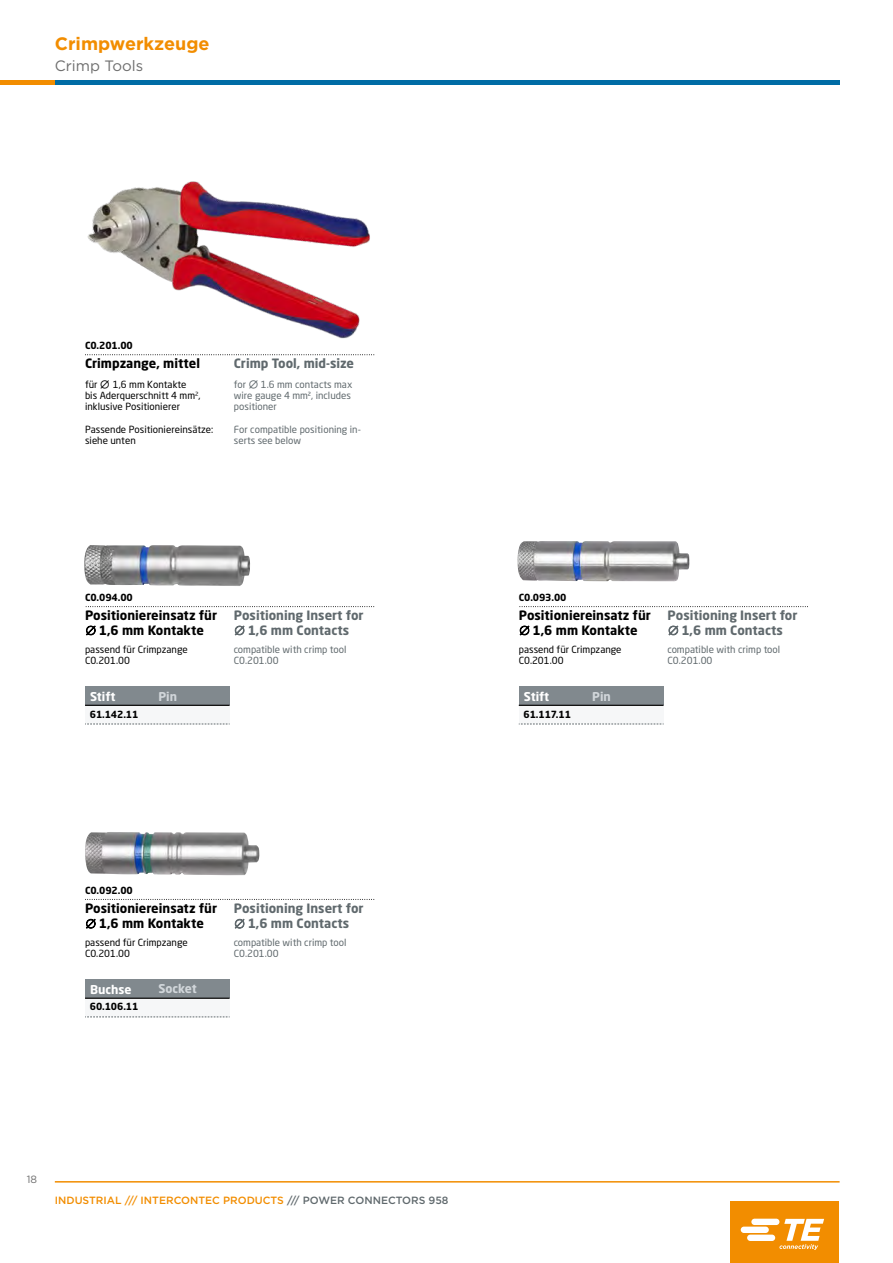
<style>
.page{position:relative;width:893px;height:1263px;background:#fff}
.page>*{position:absolute;margin:0;border:0;box-sizing:border-box;transform-origin:0 0}
.t1{font:700 18px "Gotham";color:#f28d00}
.t2{font:15px "Gotham";color:#6e6e6e}
.t3{font:700 12.75px/15px "Neo Sans Pro";color:#000}
.t4{font:700 12.75px/15px "Neo Sans Pro";color:#60696d}
.t5{font:700 12px "Neo Sans Pro";color:#fff}
.t6{font:700 12px "Neo Sans Pro";color:#d1d6da}
.t7{font:500 10.5px "Gotham";color:#f28d00}
.t8{font:10.5px "Gotham";color:#6e6e6e}
.t9{font:9.75px/11.4px "Neo Sans Pro";color:#60696d}
.t10{font:9.75px/11.4px "Neo Sans Pro";color:#000}
.t11{font:700 9.75px "Neo Sans Pro";letter-spacing:-.01em;color:#000}
.s1{font-family:"Math Technical P04"}
.s2{font-family:"Math Technical P04";font-weight:400;font-size:10.5px}
.s3{color:#60696d}
</style>
<div class="page">
<svg style="left:86px;top:606px;width:288px;height:1px"></svg>
<svg style="left:85px;top:899px;width:289px;height:1px"></svg>
<svg style="left:519px;top:606px;width:289px;height:1px"></svg>
<svg style="left:85px;top:354px;width:289px;height:1px"></svg>
<img style="left:84px;top:545px;width:166px;height:41px">
<img style="left:85px;top:832px;width:175px;height:43px">
<img style="left:517px;top:541px;width:173px;height:40px">
<img style="left:87px;top:181px;width:283px;height:158px">
<hr style="left:55px;top:1181px;width:785px;height:1px;background:#f28d00">
<div style="left:730px;top:1201px;width:108px;height:62px;background:#f28d00"></div>
<svg style="left:741px;top:1219px;width:83px;height:31px"></svg>
<div style="left:46px;top:80px;width:794px;height:5px;background:#006ca5"></div>
<div style="left:0;top:80px;width:54px;height:5px;background:#f28d00"></div>
<svg style="left:668px;top:625px;width:11px;height:11px"></svg>
<svg style="left:234px;top:625px;width:11px;height:11px"></svg>
<svg style="left:234px;top:918px;width:11px;height:11px"></svg>
<div style="left:519px;top:686px;width:145px;height:19px;background:#81898e"></div>
<div style="left:519px;top:705px;width:145px;height:19px;background:#f6f7f8"></div>
<hr style="left:519px;top:705px;width:145px;height:1px;background:#000">
<svg style="left:519px;top:724px;width:145px;height:1px"></svg>
<div style="left:85px;top:686px;width:145px;height:19px;background:#81898e"></div>
<div style="left:85px;top:705px;width:145px;height:19px;background:#f6f7f8"></div>
<hr style="left:85px;top:705px;width:145px;height:1px;background:#000">
<svg style="left:85px;top:724px;width:145px;height:1px"></svg>
<div style="left:85px;top:979px;width:145px;height:19px;background:#81898e"></div>
<div style="left:85px;top:998px;width:145px;height:19px;background:#f6f7f8"></div>
<hr style="left:85px;top:998px;width:145px;height:1px;background:#000">
<svg style="left:85px;top:1016px;width:145px;height:1px"></svg>
<svg style="left:519px;top:625px;width:11px;height:11px"></svg>
<svg style="left:86px;top:625px;width:10px;height:11px"></svg>
<svg style="left:86px;top:918px;width:10px;height:11px"></svg>
<h1 class="t1" style="left:55px;top:32px;width:156px">Crimpwerkzeuge</h1>
<h2 class="t2" style="left:55px;top:56px;width:90px">Crimp Tools</h2>
<p class="t11" style="left:85px;top:339px;width:49px">C0.201.00</p>
<h3 class="t3" style="left:85px;top:356px;width:116px">Crimpzange, mittel</h3>
<p class="t10" style="left:85px;top:378px;width:117px">für <span class="s1">m</span> 1,6 mm Kontakte bis Aderquerschnitt 4 mm<sup>2</sup>, inklusive Positionierer</p>
<p class="t10" style="left:85px;top:424px;width:130px">Passende Positioniereinsätze: siehe unten</p>
<h3 class="t4" style="left:234px;top:356px;width:122px">Crimp Tool, mid-size</h3>
<p class="t9" style="left:234px;top:378px;width:120px">for <span class="s1">m</span> 1.6 mm contacts max wire gauge 4 mm², includes positioner</p>
<p class="t9" style="left:234px;top:424px;width:129px">For compatible positioning in&shy;serts see below</p>
<p class="t11" style="left:85px;top:591px;width:49px">C0.094.00</p>
<p class="t11" style="left:519px;top:591px;width:49px">C0.093.00</p>
<h3 class="t3" style="left:85px;top:607px;width:134px">Positioniereinsatz für<br><span class="s2">M</span> 1,6 mm Kontakte</h3>
<h3 class="t4" style="left:234px;top:607px;width:131px">Positioning Insert for<br><span class="s2">M</span> 1,6 mm Contacts</h3>
<h3 class="t3" style="left:519px;top:607px;width:134px">Positioniereinsatz für<br><span class="s2">M</span> 1,6 mm Kontakte</h3>
<p class="t10" style="left:85px;top:643px;width:104px">passend für Crimpzange<br>C0.201.00</p>
<p class="t9" style="left:234px;top:643px;width:114px">compatible with crimp tool<br>C0.201.00</p>
<p class="t10" style="left:519px;top:643px;width:104px">passend für Crimpzange<br>C0.201.00</p>
<p class="t6" style="left:158px;top:688px;width:20px">Pin</p>
<p class="t5" style="left:90px;top:688px;width:27px">Stift</p>
<p class="t5" style="left:524px;top:688px;width:27px">Stift</p>
<p class="t11" style="left:90px;top:708px;width:50px">61.142.11</p>
<p class="t11" style="left:524px;top:708px;width:49px">61.117.11</p>
<p class="t6" style="left:592px;top:688px;width:20px">Pin</p>
<h3 class="t4" style="left:668px;top:607px;width:131px">Positioning Insert for<br><span class="s2">M</span> 1,6 mm Contacts</h3>
<p class="t9" style="left:668px;top:643px;width:114px">compatible with crimp tool<br>C0.201.00</p>
<p class="t11" style="left:85px;top:884px;width:49px">C0.092.00</p>
<h3 class="t3" style="left:85px;top:901px;width:134px">Positioniereinsatz für<br><span class="s2">M</span> 1,6 mm Kontakte</h3>
<p class="t10" style="left:85px;top:936px;width:104px">passend für Crimpzange<br>C0.201.00</p>
<p class="t5" style="left:90px;top:981px;width:43px">Buchse</p>
<p class="t11" style="left:90px;top:1000px;width:50px">60.106.11</p>
<p class="t6" style="left:158px;top:981px;width:40px">Socket</p>
<h3 class="t4" style="left:234px;top:901px;width:131px">Positioning Insert for<br><span class="s2">M</span> 1,6 mm Contacts</h3>
<p class="t9" style="left:234px;top:936px;width:114px">compatible with crimp tool<br>C0.201.00</p>
<p class="t8" style="left:27px;top:1173px;width:12px">18</p>
<p class="t7" style="left:55px;top:1193px;width:395px">INDUSTRIAL /// INTERCONTEC PRODUCTS <span class="s3">/// POWER CONNECTORS 958</span></p>
</div>
